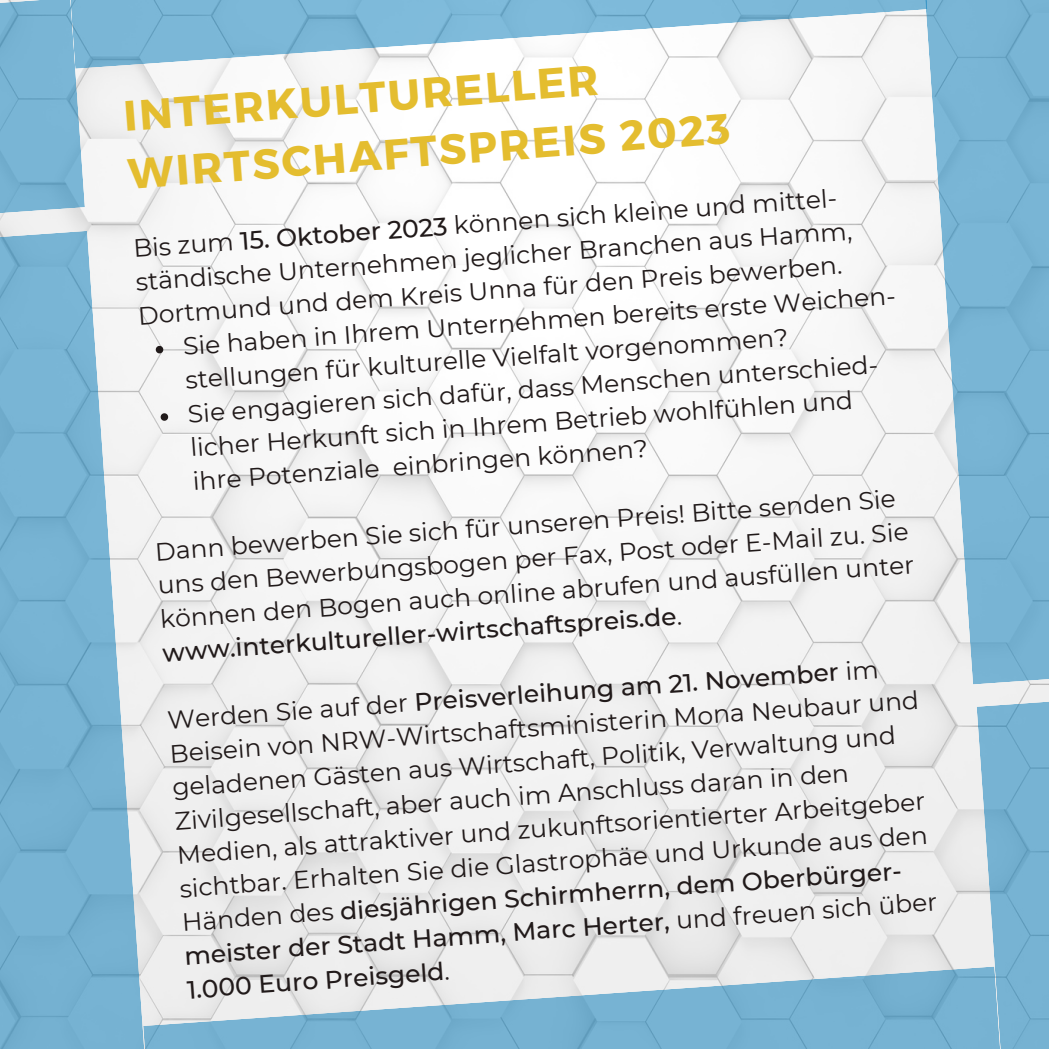
<style>
.page{position:relative;width:1049px;height:1049px;background:#fff}
.page>*{position:absolute;margin:0;border:0;box-sizing:border-box;transform-origin:0 0}
.t1{font:700 42.5px/57.8px "Montserrat";color:#e4bd2f}
.t2{font:25px/33.8px "Montserrat";color:#211a1a}
.t3{font:500 25px/34px "Montserrat";color:#211a1a}
.s1{font-weight:500}
.s2{font-weight:400}
</style>
<div class="page">
<img style="left:0;top:69px;width:976px;height:897px">
<svg style="left:0;top:231px;width:150px;height:817px;background:#86bad6"></svg>
<svg style="left:0;top:0;width:85px;height:229px;background:#87bad6"></svg>
<svg style="left:921px;top:0;width:127px;height:684px;fill:#79b5d5"></svg>
<svg style="left:976px;top:684px;width:72px;height:364px;background:#8bbcd6"></svg>
<svg style="left:155px;top:345px;width:8px;height:8px"></svg>
<svg style="left:160px;top:413px;width:8px;height:8px"></svg>
<svg style="left:61px;top:0;width:866px;height:69px;fill:#7ebada"></svg>
<svg style="left:143px;top:966px;width:889px;height:82px;background:#9ec5da"></svg>
<p class="t1" style="left:121px;top:83px;width:605px;rotate:-4deg">INTERKULTURELLER<br>WIRTSCHAFTSPREIS 2023</p>
<p class="t2" style="left:132px;top:230px;width:719px;rotate:-4deg">Bis zum <span class="s1">15. Oktober 2023</span> können sich kleine und mittel&shy;ständische Unternehmen jeglicher Branchen aus Hamm,<br>Dortmund und dem Kreis Unna für den Preis bewerben.</p>
<p class="t2" style="left:182px;top:328px;width:720px;rotate:-4deg">Sie haben in Ihrem Unternehmen bereits erste Weichen&shy;stellungen für kulturelle Vielfalt vorgenommen?</p>
<p class="t2" style="left:187px;top:396px;width:698px;rotate:-4deg">Sie engagieren sich dafür, dass Menschen unterschied&shy;licher Herkunft sich in Ihrem Betrieb wohlfühlen und ihre Potenziale einbringen können?</p>
<p class="t2" style="left:154px;top:533px;width:757px;rotate:-4deg">Dann bewerben Sie sich für unseren Preis! Bitte senden Sie uns den Bewerbungsbogen per Fax, Post oder E-Mail zu. Sie können den Bogen auch online abrufen und ausfüllen unter <span class="s1">www.interkultureller-wirtschaftspreis.de</span>.</p>
<p class="t2" style="left:166px;top:702px;width:752px;rotate:-4deg">Werden Sie auf der <span class="s1">Preisverleihung am 21. November</span> im Beisein von NRW-Wirtschaftsministerin Mona Neubaur und geladenen Gästen aus Wirtschaft, Politik, Verwaltung und Zivilgesellschaft, aber auch im Anschluss daran in den Medien, als attraktiver und zukunftsorientierter Arbeitgeber sichtbar. Erhalten Sie die Glastrophäe und Urkunde aus den Händen des <span class="s1">diesjährigen Schirmherrn, dem Oberbürger-</span></p>
<p class="t3" style="left:183px;top:938px;width:756px;rotate:-4deg">meister der Stadt Hamm, Marc Herter, <span class="s2">und freuen sich über<br></span>1.000 Euro Preisgeld<span class="s2">.</span></p>
</div>
